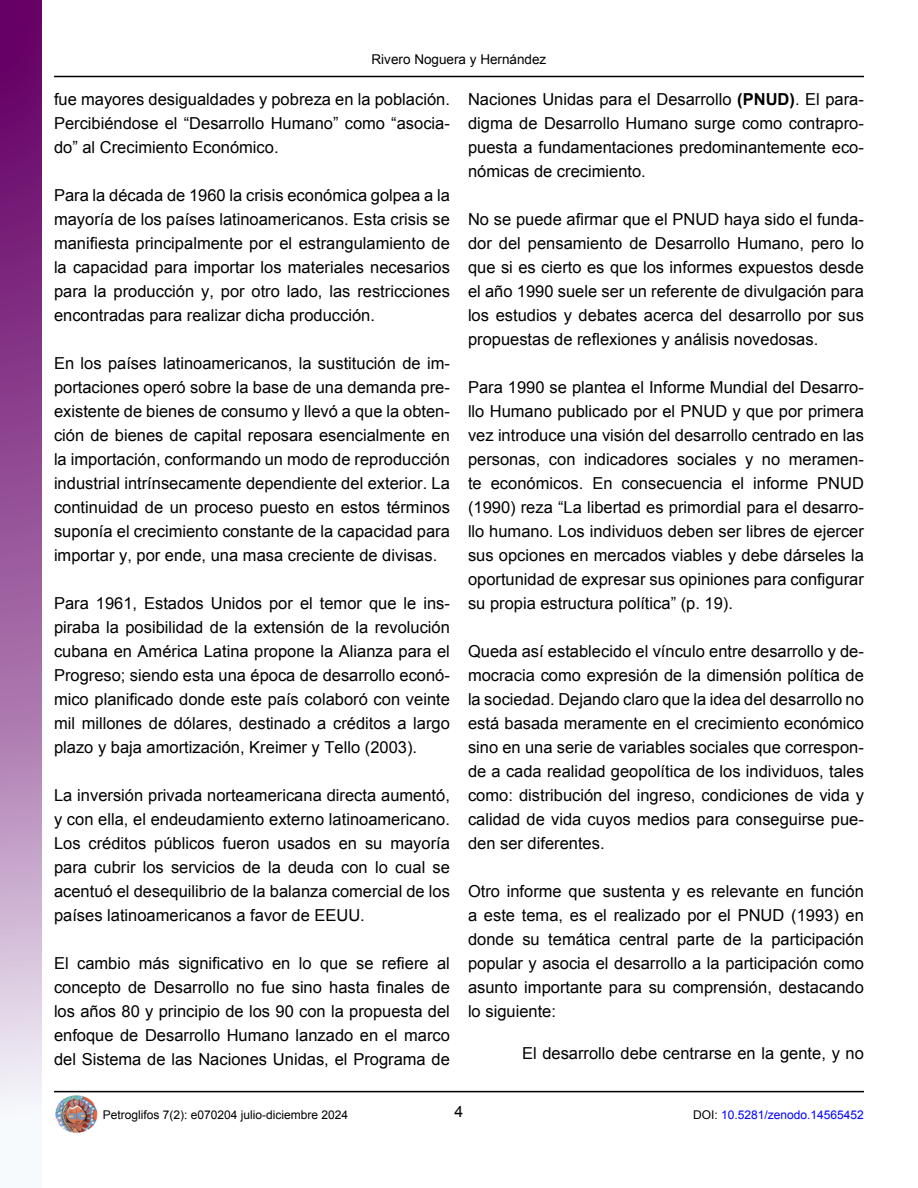
<style>
.page{position:relative;width:918px;height:1188px;background:#fff}
.page>*{position:absolute;margin:0;border:0;box-sizing:border-box;transform-origin:0 0}
.t1{font:16.5px/24px "Arial";color:#000;text-align:justify}
.t2{font:15.75px "Arial";color:#000}
.t3{font:13.5px "Arial";color:#000}
.t4{font:12px "Arial";color:#000}
.t5{font:12px "Arial";color:#00f}
.s1{font-weight:700}
.s2{color:#000}
</style>
<div class="page">
<hr style="left:54px;top:76px;width:810px;height:1px;background:#000">
<img style="left:56px;top:1095px;width:42px;height:37px">
<hr style="left:54px;top:1091px;width:810px;height:1px;background:#000">
<svg style="left:0;top:0;width:42px;height:1108px;background:#a064a2"></svg>
<p class="t3" style="left:372px;top:50px;width:176px">Rivero Noguera y Hernández</p>
<h2 class="t1" style="left:54px;top:87px;width:397px">fue mayores desigualdades y pobreza en la población.<br>Percibiéndose el “Desarrollo Humano” como “asocia&shy;do” al Crecimiento Económico.</h2>
<h2 class="t1" style="left:54px;top:183px;width:397px">Para la década de 1960 la crisis económica golpea a la mayoría de los países latinoamericanos. Esta crisis se manifiesta principalmente por el estrangulamiento de la capacidad para importar los materiales necesarios para la producción y, por otro lado, las restricciones encontradas para realizar dicha producción.</h2>
<h2 class="t1" style="left:54px;top:351px;width:397px">En los países latinoamericanos, la sustitución de im&shy;portaciones operó sobre la base de una demanda pre&shy;existente de bienes de consumo y llevó a que la obten&shy;ción de bienes de capital reposara esencialmente en la importación, conformando un modo de reproducción industrial intrínsecamente dependiente del exterior. La continuidad de un proceso puesto en estos términos suponía el crecimiento constante de la capacidad para importar y, por ende, una masa creciente de divisas.</h2>
<h2 class="t1" style="left:54px;top:591px;width:397px">Para 1961, Estados Unidos por el temor que le ins&shy;piraba la posibilidad de la extensión de la revolución cubana en América Latina propone la Alianza para el Progreso; siendo esta una época de desarrollo econó&shy;mico planificado donde este país colaboró con veinte mil millones de dólares, destinado a créditos a largo plazo y baja amortización, Kreimer y Tello (2003).</h2>
<h2 class="t1" style="left:54px;top:783px;width:397px">La inversión privada norteamericana directa aumentó, y con ella, el endeudamiento externo latinoamericano.<br>Los créditos públicos fueron usados en su mayoría para cubrir los servicios de la deuda con lo cual se acentuó el desequilibrio de la balanza comercial de los países latinoamericanos a favor de EEUU.</h2>
<h2 class="t1" style="left:54px;top:951px;width:397px">El cambio más significativo en lo que se refiere al concepto de Desarrollo no fue sino hasta finales de los años 80 y principio de los 90 con la propuesta del enfoque de Desarrollo Humano lanzado en el marco del Sistema de las Naciones Unidas, el Programa de</h2>
<h2 class="t1" style="left:468px;top:87px;width:397px">Naciones Unidas para el Desarrollo <span class="s1">(PNUD)</span>. El para&shy;digma de Desarrollo Humano surge como contrapro&shy;puesta a fundamentaciones predominantemente eco&shy;nómicas de crecimiento.</h2>
<h2 class="t1" style="left:468px;top:207px;width:397px">No se puede afirmar que el PNUD haya sido el funda&shy;dor del pensamiento de Desarrollo Humano, pero lo que si es cierto es que los informes expuestos desde el año 1990 suele ser un referente de divulgación para los estudios y debates acerca del desarrollo por sus propuestas de reflexiones y análisis novedosas.</h2>
<h2 class="t1" style="left:468px;top:375px;width:397px">Para 1990 se plantea el Informe Mundial del Desarro&shy;llo Humano publicado por el PNUD y que por primera vez introduce una visión del desarrollo centrado en las personas, con indicadores sociales y no meramen&shy;te económicos. En consecuencia el informe PNUD (1990) reza “La libertad es primordial para el desarro&shy;llo humano. Los individuos deben ser libres de ejercer sus opciones en mercados viables y debe dárseles la oportunidad de expresar sus opiniones para configurar su propia estructura política” (p. 19).</h2>
<h2 class="t1" style="left:468px;top:639px;width:397px">Queda así establecido el vínculo entre desarrollo y de&shy;mocracia como expresión de la dimensión política de la sociedad. Dejando claro que la idea del desarrollo no está basada meramente en el crecimiento económico sino en una serie de variables sociales que correspon&shy;de a cada realidad geopolítica de los individuos, tales como: distribución del ingreso, condiciones de vida y calidad de vida cuyos medios para conseguirse pue&shy;den ser diferentes.</h2>
<h2 class="t1" style="left:468px;top:879px;width:397px">Otro informe que sustenta y es relevante en función a este tema, es el realizado por el PNUD (1993) en donde su temática central parte de la participación popular y asocia el desarrollo a la participación como asunto importante para su comprensión, destacando lo siguiente:</h2>
<h2 class="t1" style="left:522px;top:1041px;width:343px">El desarrollo debe centrarse en la gente, y no</h2>
<p class="t4" style="left:103px;top:1107px;width:247px">Petroglifos 7(2): e070204 julio-diciembre 2024</p>
<p class="t2" style="left:455px;top:1101px;width:10px">4</p>
<p class="t5" style="left:693px;top:1106px;width:172px"><span class="s2">DOI:</span> 10.5281/zenodo.14565452</p>
</div>
